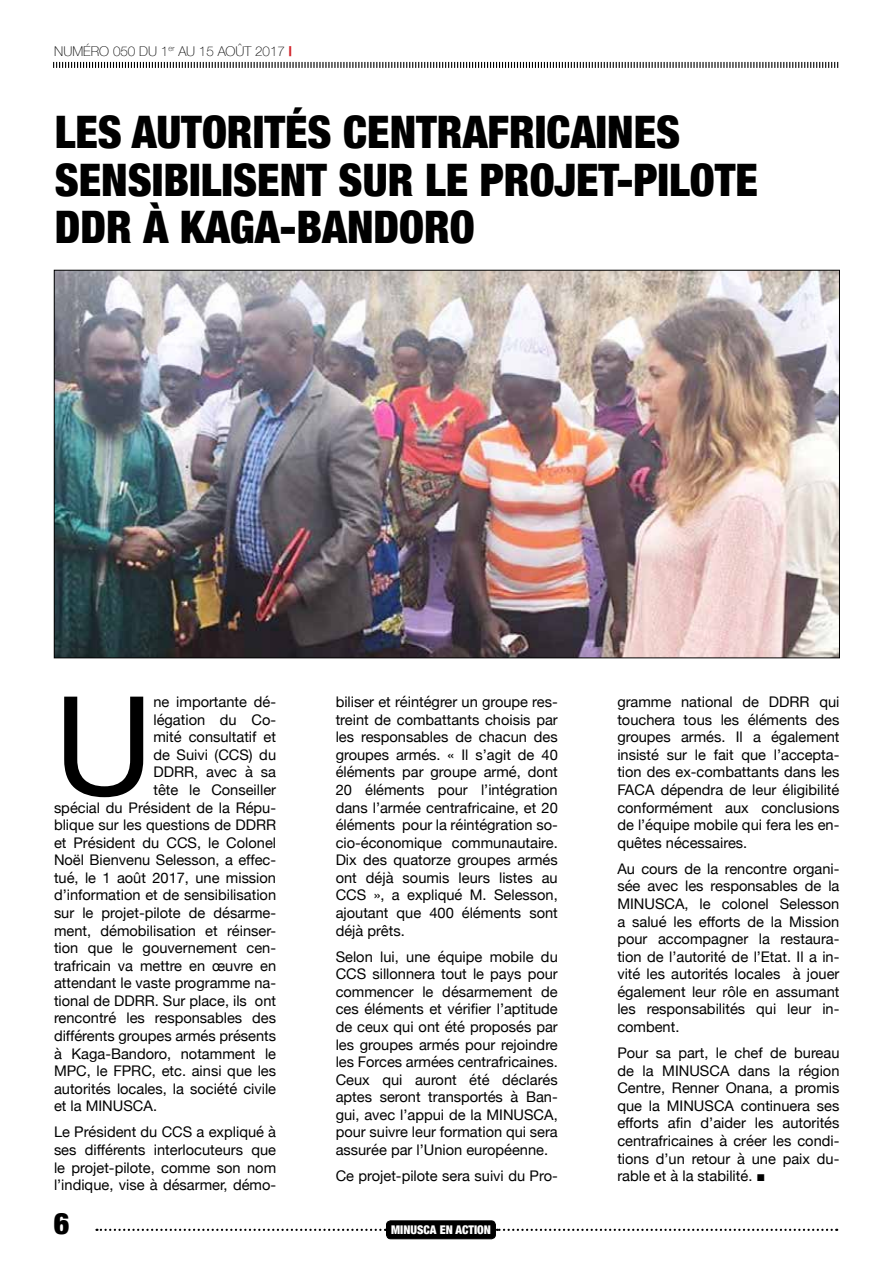
<style>
.page{position:relative;width:893px;height:1263px;background:#fff}
.page>*{position:absolute;margin:0;border:0;box-sizing:border-box;transform-origin:0 0}
.t1{font:137.7px "Helvetica Neue";color:#000}
.t2{font:900 condensed 44.85px/47.8px "Helvetica Neue";color:#000}
.t3{font:900 condensed 29.85px "Helvetica Neue";color:#000}
.t4{font:14.7px/17.5px "Helvetica Neue";color:#000;text-align:justify}
.t5{font:100 13.5px "Helvetica Neue";color:#000}
.t6{font:900 condensed 12px "Helvetica Neue";color:#fff}
.s1{font-weight:900;font-stretch:condensed;color:#d2232a}
.s2{font-family:"Arial"}
</style>
<div class="page">
<div style="left:386px;top:1221px;width:109px;height:18px;background:#000;border-radius:4px"></div>
<div style="left:386px;top:1220px;width:110px;height:19px;border:1px solid #000;border-radius:4px"></div>
<svg style="left:96px;top:1229px;width:290px;height:2px"></svg>
<svg style="left:497px;top:1229px;width:340px;height:2px"></svg>
<svg style="left:53px;top:61px;width:786px;height:7px"></svg>
<img style="left:56px;top:272px;width:782px;height:384px">
<p class="t5" style="left:54px;top:40px;width:239px">NUM ÉRO 050 DU 1<sup>ER</sup> AU 15 AOÛT 2017 <span class="s1">|</span></p>
<h2 class="t2" style="left:55px;top:105px;width:705px">LES AUTORITÉS CENTRAFRICAINES<br>SENSIBILISENT SUR LE PROJET-PILOTE<br>DDR</h2>
<h2 class="t2" style="left:144px;top:201px;width:333px">À KAGA-BANDORO</h2>
<h1 class="t1" style="left:54px;top:647px;width:101px">U</h1>
<p class="t4" style="left:153px;top:694px;width:124px">ne importante dé-</p>
<p class="t4" style="left:153px;top:711px;width:124px">légation du Co-</p>
<p class="t4" style="left:153px;top:729px;width:124px">mité consultatif et</p>
<p class="t4" style="left:153px;top:747px;width:124px">de Suivi (CCS) du</p>
<p class="t4" style="left:153px;top:764px;width:124px">DDRR , avec à sa</p>
<p class="t4" style="left:153px;top:782px;width:124px">tête le Conseiller</p>
<p class="t4" style="left:54px;top:799px;width:224px">spécial du Président de la Répu-</p>
<p class="t4" style="left:54px;top:817px;width:213px">blique sur les questions de DDRR</p>
<p class="t4" style="left:54px;top:834px;width:224px">et Président du CCS, le Colonel</p>
<p class="t4" style="left:54px;top:852px;width:224px">Noël Bienvenu Selesson, a effec-</p>
<p class="t4" style="left:54px;top:870px;width:224px">tué, le 1 août 2017, une mission</p>
<p class="t4" style="left:54px;top:887px;width:224px">d’information et de sensibilisation</p>
<p class="t4" style="left:54px;top:905px;width:224px">sur le projet-pilote de désarme-</p>
<p class="t4" style="left:54px;top:922px;width:224px">ment, démobilisation et réinser-</p>
<p class="t4" style="left:54px;top:940px;width:224px">tion que le gouvernement cen-</p>
<p class="t4" style="left:54px;top:957px;width:224px">trafricain va mettre en œuvre en</p>
<p class="t4" style="left:54px;top:975px;width:224px">attendant le vaste programme na-</p>
<p class="t4" style="left:54px;top:993px;width:224px">tional de DDRR. Sur place, ils ont</p>
<p class="t4" style="left:54px;top:1010px;width:224px">rencontré les responsables des</p>
<p class="t4" style="left:54px;top:1028px;width:224px">différents groupes armés présents</p>
<p class="t4" style="left:54px;top:1045px;width:224px">à Kaga-Bandoro, notamment le</p>
<p class="t4" style="left:54px;top:1063px;width:224px">MPC, le FPRC, etc. ainsi que les</p>
<p class="t4" style="left:54px;top:1080px;width:224px">autorités locales, la société civile</p>
<p class="t4" style="left:54px;top:1098px;width:105px">et la MI NUSCA.</p>
<p class="t4" style="left:54px;top:1124px;width:224px">Le Président du CCS a expliqué à ses différents interlocuteurs que le projet-pilote, comme son nom l’indique, vise à désarmer, démo-</p>
<h3 class="t3" style="left:54px;top:1199px;width:17px">6</h3>
<p class="t4" style="left:336px;top:694px;width:224px">biliser et réintégrer un groupe res&shy;treint de combattants choisis par les responsables de chacun des groupes armés. « I l s’agit de 40 éléments par groupe armé, dont 20 éléments pour l’intégration dans l’armée centrafricaine, et 20 éléments pour la réintégration so&shy;cio-économique communautaire.<br>Dix des quatorze groupes armés ont déjà soumis leurs listes au CCS », a expliqué M . Selesson, ajoutant que 400 éléments sont déjà prêts.</p>
<p class="t4" style="left:336px;top:948px;width:224px">Selon lui, une équipe mobile du CCS sillonnera tout le pays pour commencer le désarmement de ces éléments et vérifier l’aptitude de ceux qui ont été proposés par les groupes armés pour rejoindre les Forces armées centrafricaines.<br>Ceux qui auront été déclarés aptes seront transportés à Ban&shy;gui, avec l’appui de la MI NUSCA, pour suivre leur formation qui sera assurée par l’Union européenne.</p>
<p class="t4" style="left:336px;top:1168px;width:224px">Ce projet-pilote sera suivi du Pro-</p>
<p class="t6" style="left:391px;top:1220px;width:101px">MINUSCA EN ACTION</p>
<p class="t4" style="left:617px;top:694px;width:224px;text-indent:202px">qui touchera tous les éléments des groupes armés. I l a également insisté sur le fait que l’accepta&shy;tion des ex-combattants dans les FACA dépendra de leur éligibilité conformément aux conclusions de l’équipe mobile qui fera les en&shy;quêtes nécessaires.</p>
<p class="t4" style="left:617px;top:861px;width:224px">Au cours de la rencontre organi&shy;sée avec les responsables de la MI NUSCA, le colonel Selesson a salué les efforts de la M ission pour accompagner la restaura&shy;tion de l’autorité de l’Etat. I l a in&shy;vité les autorités locales à jouer également leur rôle en assumant les responsabilités qui leur in&shy;combent.</p>
<p class="t4" style="left:617px;top:1045px;width:224px">Pour sa part, le chef de bureau de la MI NUSCA dans la région Centre, Renner Onana, a promis que la MI NUSCA continuera ses efforts afin d’aider les autorités centrafricaines à créer les condi&shy;tions d’un retour à une paix du&shy;rable et à la stabilité. <span class="s2">■</span></p>
<p class="t4" style="left:617px;top:694px;width:183px">gramme national de DDRR</p>
</div>
